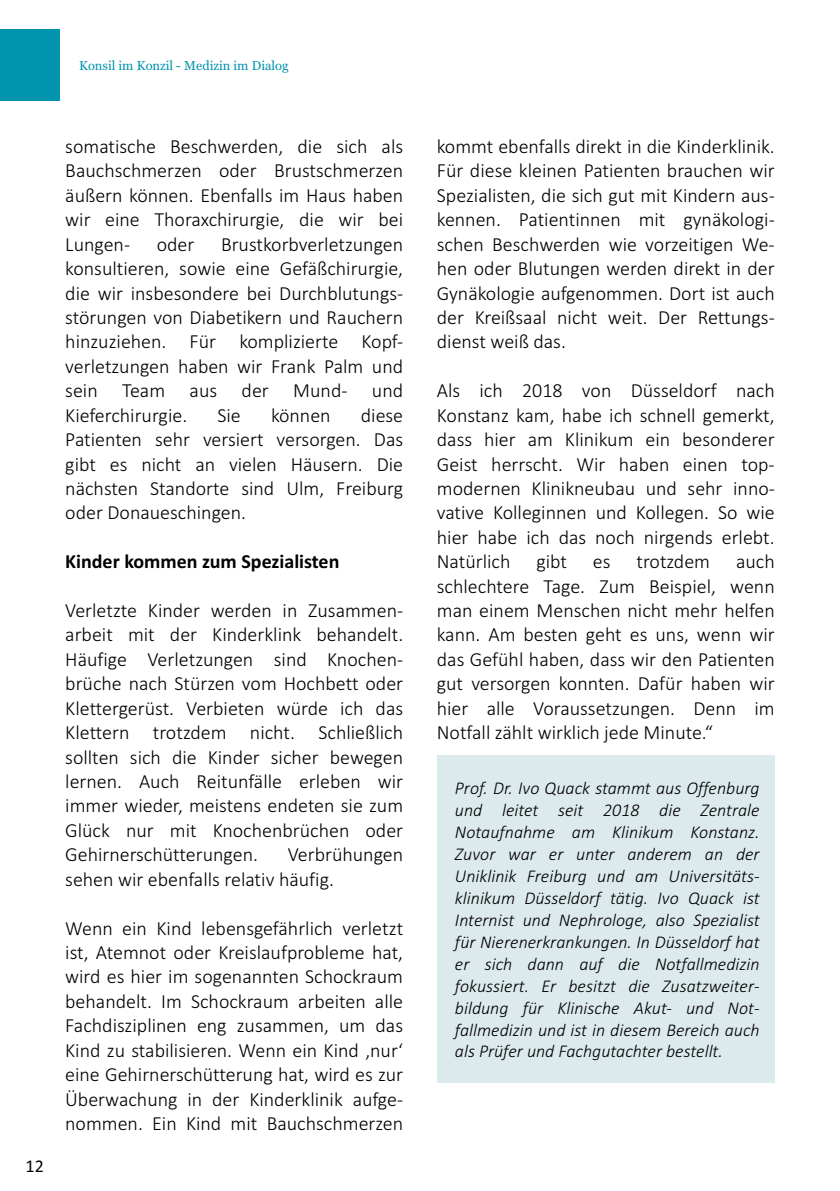
<style>
.page{position:relative;width:840px;height:1191px;background:#fff}
.page>*{position:absolute;margin:0;border:0;box-sizing:border-box;transform-origin:0 0}
.t1{font:300 20px/24.4px "Calibri";color:#000;text-align:justify}
.t2{font:700 20px "Calibri";color:#000}
.t3{font:italic 300 18px/22px "Calibri";color:#000;text-align:justify}
.t4{font:18px "Calibri";color:#000}
.t5{font:12.8px "Georgia";color:#0094ae}
</style>
<div class="page">
<div style="left:436px;top:755px;width:338px;height:327px;background:#ddeaed"></div>
<div style="left:0;top:29px;width:60px;height:71px;background:#0094ae"></div>
<p class="t5" style="left:79px;top:60px;width:211px">Konsil im Konzil - Medizin im Dialog</p>
<p class="t4" style="left:26px;top:1158px;width:20px">12</p>
<p class="t1" style="left:65px;top:136px;width:339px">somatische Beschwerden, die sich als Bauchschmerzen oder Brustschmerzen äußern können. Ebenfalls im Haus haben wir eine Thoraxchirurgie, die wir bei Lungen-</p>
<p class="t1" style="left:65px;top:233px;width:339px;text-indent:156px">Brustkorbverletzungen konsultieren, sowie eine Gefäßchirurgie, die wir insbesondere bei Durchblutungs&shy;störungen von Diabetikern und Rauchern hinzuziehen. Für komplizierte Kopf&shy;verletzungen haben wir Frank Palm und sein Team aus der Mund- und Kieferchirurgie.</p>
<p class="t1" style="left:157px;top:233px;width:39px">oder</p>
<p class="t1" style="left:217px;top:404px;width:25px">Sie</p>
<p class="t1" style="left:271px;top:404px;width:61px">können</p>
<p class="t1" style="left:65px;top:404px;width:339px;text-indent:295px">diese Patienten sehr versiert versorgen. Das gibt es nicht an vielen Häusern. Die nächsten Standorte sind Ulm, Freiburg oder Donaueschingen.</p>
<p class="t2" style="left:65px;top:553px;width:275px">Kinder kommen zum Spezialisten</p>
<p class="t1" style="left:65px;top:600px;width:339px">Verletzte Kinder werden in Zusammen&shy;arbeit mit der Kinderklink behandelt.<br>Häufige Verletzungen sind Knochen&shy;brüche nach Stürzen vom Hochbett oder Klettergerüst. Verbieten würde ich das Klettern trotzdem nicht. Schließlich sollten sich die Kinder sicher bewegen lernen. Auch Reitunfälle erleben wir immer wieder, meistens endeten sie zum Glück nur mit Knochenbrüchen oder Gehirnerschütterungen.</p>
<p class="t1" style="left:65px;top:844px;width:339px;text-indent:222px">Verbrühungen sehen wir ebenfalls relativ häufig.</p>
<p class="t1" style="left:65px;top:917px;width:339px">Wenn ein Kind lebensgefährlich verletzt ist, Atemnot oder Kreislaufprobleme hat, wird es hier im sogenannten Schockraum behandelt. Im Schockraum arbeiten alle Fachdisziplinen eng zusammen, um das Kind zu stabilisieren. Wenn ein Kind ‚nur‘ eine Gehirnerschütterung hat, wird es zur Überwachung in der Kinderklinik aufge&shy;nommen. Ein Kind mit Bauchschmerzen</p>
<p class="t1" style="left:436px;top:136px;width:339px">kommt ebenfalls direkt in die Kinderklinik.<br>Für diese kleinen Patienten brauchen wir Spezialisten, die sich gut mit Kindern aus&shy;kennen. Patientinnen mit gynäkologi&shy;schen Beschwerden wie vorzeitigen We&shy;hen oder Blutungen werden direkt in der Gynäkologie aufgenommen. Dort ist auch der Kreißsaal nicht weit. Der Rettungs&shy;dienst weiß das.</p>
<p class="t1" style="left:436px;top:380px;width:339px">Als ich 2018 von Düsseldorf nach Konstanz kam, habe ich schnell gemerkt, dass hier am Klinikum ein besonderer Geist herrscht. Wir haben einen top&shy;modernen Klinikneubau und sehr inno&shy;vative Kolleginnen und Kollegen. So wie hier habe ich das noch nirgends erlebt.<br>Natürlich</p>
<p class="t1" style="left:436px;top:551px;width:339px;text-indent:299px">auch schlechtere Tage. Zum Beispiel, wenn man einem Menschen nicht mehr helfen kann. Am besten geht es uns, wenn wir das Gefühl haben, dass wir den Patienten gut versorgen konnten. Dafür haben wir hier alle Voraussetzungen. Denn im Notfall zählt wirklich jede Minute.“</p>
<p class="t3" style="left:454px;top:778px;width:306px">Prof. Dr. Ivo Quack stammt aus Offenburg und leitet seit 2018 die Zentrale Notaufnahme am Klinikum Konstanz.<br>Zuvor war er unter anderem an der Uniklinik Freiburg und am Universitäts&shy;klinikum Düsseldorf tätig. Ivo Quack ist Internist und Nephrologe, also Spezialist für Nierenerkrankungen. In Düsseldorf hat er sich dann auf die Notfallmedizin fokussiert. Er besitzt die Zusatzweiter&shy;bildung für Klinische Akut- und Not&shy;fallmedizin und ist in diesem Bereich auch als Prüfer und Fachgutachter bestellt.</p>
<p class="t1" style="left:536px;top:551px;width:32px">gibt</p>
<p class="t1" style="left:592px;top:551px;width:19px">es</p>
<p class="t1" style="left:636px;top:551px;width:75px">trotzdem</p>
</div>
